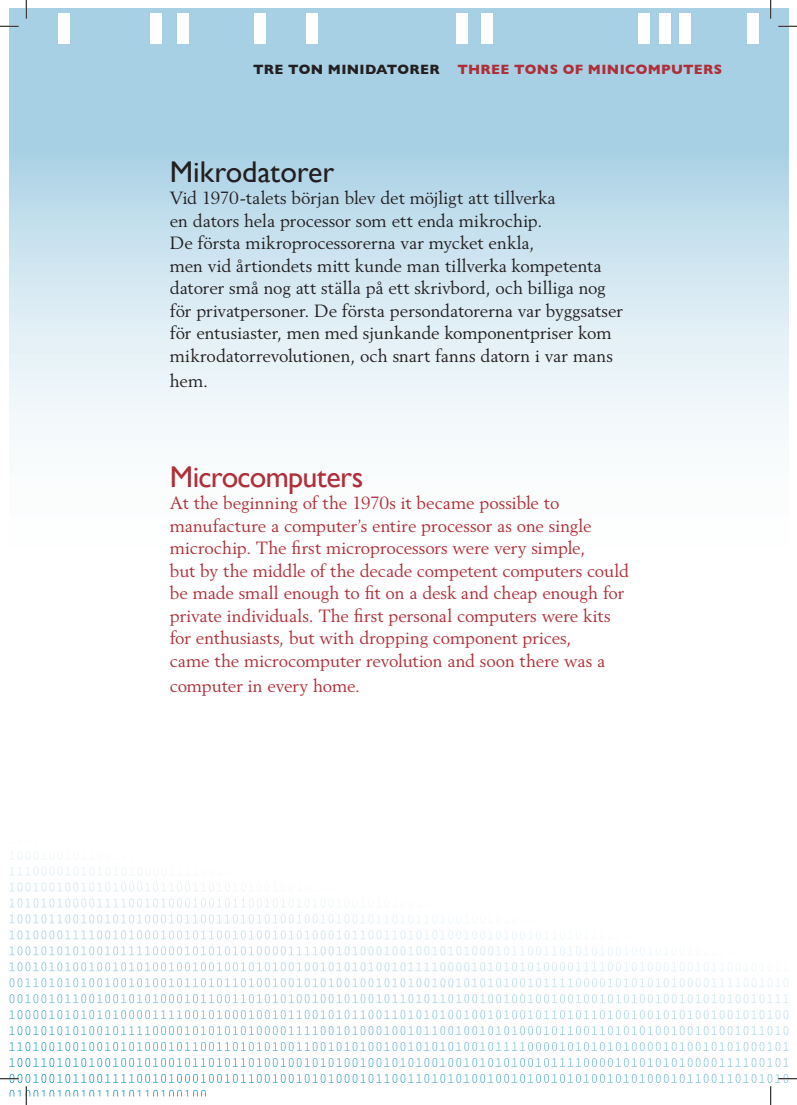
<style>
.page{position:relative;width:797px;height:1105px;background:#fff}
.page>*{position:absolute;margin:0;border:0;box-sizing:border-box;transform-origin:0 0}
.t1{font:30px "Gill Sans";letter-spacing:-.02em;color:#af2e38}
.t2{font:30px "Gill Sans";letter-spacing:-.005em;color:#231f20}
.t3{font:17.5px/22.5px "Berling";letter-spacing:-.005em;color:#af2e38}
.t4{font:17.5px/22.5px "Berling";color:#231f20}
.t5{font:700 13.75px "Gill Sans";letter-spacing:.025em;color:#af2e38}
.t6{font:700 13.75px "Gill Sans";letter-spacing:.02em;color:#231f20}
</style>
<div class="page">
<svg style="left:10px;top:9px;width:778px;height:427px;background:#c6e0ed"></svg>
<svg style="left:10px;top:851px;width:52px;height:9px"></svg>
<svg style="left:9px;top:866px;width:163px;height:10px"></svg>
<svg style="left:10px;top:882px;width:266px;height:9px"></svg>
<svg style="left:9px;top:898px;width:364px;height:9px"></svg>
<svg style="left:9px;top:914px;width:465px;height:9px"></svg>
<svg style="left:9px;top:930px;width:562px;height:9px"></svg>
<svg style="left:9px;top:946px;width:667px;height:9px"></svg>
<svg style="left:9px;top:962px;width:760px;height:9px"></svg>
<svg style="left:9px;top:978px;width:779px;height:9px"></svg>
<svg style="left:9px;top:994px;width:779px;height:9px"></svg>
<svg style="left:9px;top:1010px;width:779px;height:9px"></svg>
<svg style="left:9px;top:1026px;width:779px;height:9px"></svg>
<svg style="left:9px;top:1042px;width:779px;height:9px"></svg>
<svg style="left:9px;top:1058px;width:779px;height:9px"></svg>
<div style="left:58px;top:13px;width:12px;height:30px;background:#fff"></div>
<div style="left:150px;top:13px;width:11px;height:30px;background:#fff"></div>
<div style="left:178px;top:13px;width:11px;height:30px;background:#fff"></div>
<div style="left:254px;top:13px;width:12px;height:30px;background:#fff"></div>
<div style="left:306px;top:13px;width:11px;height:30px;background:#fff"></div>
<div style="left:457px;top:13px;width:11px;height:30px;background:#fff"></div>
<div style="left:481px;top:13px;width:11px;height:30px;background:#fff"></div>
<div style="left:638px;top:13px;width:11px;height:30px;background:#fff"></div>
<div style="left:659px;top:13px;width:11px;height:30px;background:#fff"></div>
<div style="left:679px;top:13px;width:12px;height:30px;background:#fff"></div>
<div style="left:747px;top:13px;width:11px;height:30px;background:#fff"></div>
<svg style="left:0;top:25px;width:19px;height:2px"></svg>
<svg style="left:778px;top:25px;width:19px;height:2px"></svg>
<svg style="left:25px;top:0;width:2px;height:19px"></svg>
<svg style="left:770px;top:0;width:1px;height:19px"></svg>
<svg style="left:0;top:1074px;width:797px;height:31px"></svg>
<p class="t6" style="left:253px;top:62px;width:188px">TRE TON MINIDATORER</p>
<p class="t5" style="left:457px;top:62px;width:266px">THREE TONS OF MINICOMPUTERS</p>
<p class="t2" style="left:170px;top:154px;width:166px">Mikrodatorer</p>
<p class="t4" style="left:170px;top:187px;width:387px">Vid 1970-talets början blev det möjligt att tillverka</p>
<p class="t4" style="left:170px;top:209px;width:374px">en dators hela processor som ett enda mikrochip.</p>
<p class="t4" style="left:170px;top:232px;width:366px">De första mikroprocessorerna var mycket enkla,</p>
<p class="t4" style="left:170px;top:254px;width:455px">men vid årtiondets mitt kunde man tillverka kompetenta datorer små nog att ställa på ett skrivbord, och billiga nog för privatpersoner. De första persondatorerna var byggsatser för entusiaster, men med sjunkande komponentpriser kom mikrodatorrevolutionen, och snart fanns datorn i var mans</p>
<p class="t4" style="left:170px;top:369px;width:40px">hem.</p>
<p class="t1" style="left:170px;top:459px;width:195px">Microcomputers</p>
<p class="t3" style="left:170px;top:492px;width:423px">At the beginning of the 1970s it became possible to manufacture a computer’s entire processor as one single microchip. The first microprocessors were very simple,</p>
<p class="t3" style="left:170px;top:559px;width:460px">but by the middle of the decade competent computers could be made small enough to fit on a desk and cheap enough for private individuals. The first personal computers were kits for enthusiasts, but with dropping component prices,</p>
<p class="t3" style="left:170px;top:648px;width:437px;line-height:25px">came the microcomputer revolution and soon there was a computer in every home.</p>
</div>
